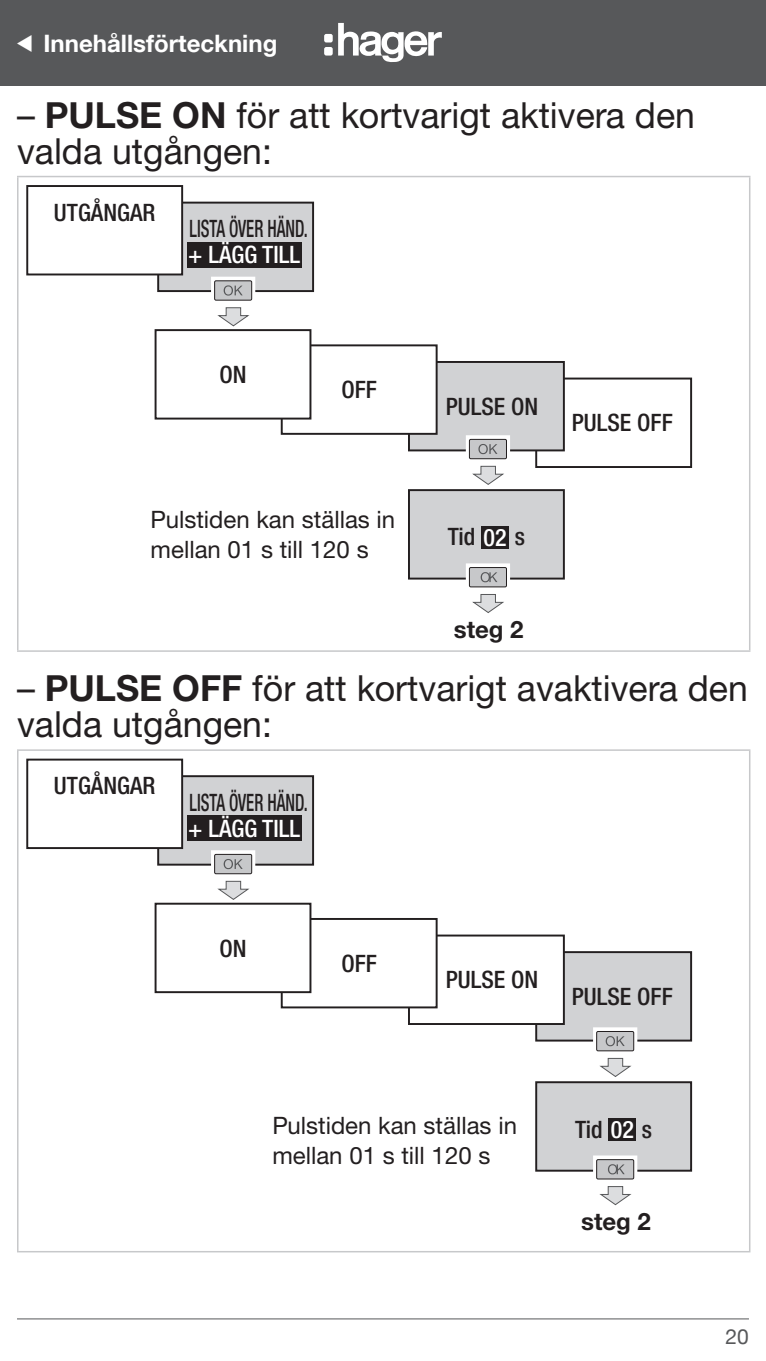
<style>
.page{position:relative;width:766px;height:1361px;background:#fff}
.page>*{position:absolute;margin:0;border:0;box-sizing:border-box;transform-origin:0 0}
.t1{font:36px/36px "Helvetica Neue LTW1 G";color:#231f20}
.t2{font:24px/30px "Helvetica Neue LTW1 G";color:#231f20}
.t3{font:500 condensed 24px "Helvetica Neue LT Com";color:#231f20}
.t4{font:500 condensed 24px "Helvetica Neue LT Com";color:#231f20;scale:.7 1}
.t5{font:700 24px "Helvetica Neue LT Com";color:#fff}
.t6{font:500 condensed 24px "Helvetica Neue LT Com";color:#fff}
.t7{font:700 24px "Helvetica Neue LTW1 G";color:#231f20}
.t8{font:21px "Helvetica Neue LT Com";color:#57585a}
.s1{font-weight:700}
.s2{color:#fff}
</style>
<div class="page">
<hr style="left:17px;top:1318px;width:731px;height:1px;background:#57585a">
<div style="left:0;top:0;width:765px;height:85px;background:#57585a"></div>
<svg style="left:324px;top:23px;width:117px;height:39px"></svg>
<hr style="left:17px;top:176px;width:733px;height:1px;background:#c7c8ca">
<hr style="left:17px;top:177px;width:2px;height:473px;background:#c7c8ca">
<hr style="left:748px;top:177px;width:2px;height:473px;background:#c7c8ca">
<hr style="left:17px;top:650px;width:733px;height:2px;background:#c7c8ca">
<div style="left:535px;top:377px;width:157px;height:91px;border:2px solid #231f20"></div>
<div style="left:409px;top:362px;width:154px;height:88px;background:#d1d2d4"></div>
<div style="left:408px;top:361px;width:156px;height:90px;border:2px solid #231f20"></div>
<div style="left:409px;top:490px;width:154px;height:88px;background:#d1d2d4"></div>
<div style="left:481px;top:526px;width:28px;height:22px;background:#231f20"></div>
<div style="left:408px;top:489px;width:156px;height:90px;border:2px solid #231f20"></div>
<div style="left:158px;top:203px;width:155px;height:88px;background:#d1d2d4"></div>
<div style="left:187px;top:242px;width:114px;height:25px;background:#231f20"></div>
<div style="left:157px;top:202px;width:157px;height:90px;border:2px solid #231f20"></div>
<div style="left:27px;top:186px;width:155px;height:88px;background:#fff"></div>
<div style="left:26px;top:185px;width:157px;height:90px;border:2px solid #231f20"></div>
<svg style="left:211px;top:277px;width:44px;height:50px"></svg>
<div style="left:282px;top:345px;width:154px;height:89px;background:#fff"></div>
<div style="left:281px;top:344px;width:156px;height:91px;border:2px solid #231f20"></div>
<div style="left:155px;top:330px;width:155px;height:88px;background:#fff"></div>
<div style="left:154px;top:329px;width:157px;height:90px;border:2px solid #231f20"></div>
<svg style="left:465px;top:435px;width:45px;height:50px"></svg>
<svg style="left:465px;top:563px;width:45px;height:50px"></svg>
<hr style="left:17px;top:749px;width:733px;height:2px;background:#c7c8ca">
<hr style="left:17px;top:751px;width:2px;height:500px;background:#c7c8ca">
<hr style="left:748px;top:751px;width:2px;height:500px;background:#c7c8ca">
<hr style="left:17px;top:1251px;width:733px;height:1px;background:#c7c8ca">
<div style="left:536px;top:952px;width:155px;height:88px;background:#d1d2d4"></div>
<div style="left:535px;top:951px;width:157px;height:90px;border:2px solid #231f20"></div>
<div style="left:409px;top:935px;width:154px;height:89px;background:#fff"></div>
<div style="left:408px;top:934px;width:156px;height:91px;border:2px solid #231f20"></div>
<div style="left:536px;top:1082px;width:155px;height:88px;background:#d1d2d4"></div>
<div style="left:608px;top:1118px;width:28px;height:22px;background:#231f20"></div>
<div style="left:535px;top:1081px;width:157px;height:90px;border:2px solid #231f20"></div>
<div style="left:158px;top:776px;width:155px;height:88px;background:#d1d2d4"></div>
<div style="left:187px;top:815px;width:114px;height:26px;background:#231f20"></div>
<div style="left:157px;top:775px;width:157px;height:90px;border:2px solid #231f20"></div>
<div style="left:27px;top:759px;width:155px;height:89px;background:#fff"></div>
<div style="left:26px;top:758px;width:157px;height:91px;border:2px solid #231f20"></div>
<svg style="left:211px;top:850px;width:44px;height:50px"></svg>
<div style="left:282px;top:919px;width:154px;height:88px;background:#fff"></div>
<div style="left:281px;top:918px;width:156px;height:90px;border:2px solid #231f20"></div>
<div style="left:155px;top:903px;width:155px;height:89px;background:#fff"></div>
<div style="left:154px;top:902px;width:157px;height:91px;border:2px solid #231f20"></div>
<svg style="left:593px;top:1027px;width:44px;height:50px"></svg>
<svg style="left:593px;top:1155px;width:44px;height:51px"></svg>
<p class="t5" style="left:44px;top:28px;width:235px">Innehållsförteckning</p>
<p class="t1" style="left:17px;top:97px;width:679px">– <span class="s1">PULSE ON</span> för att kortvarigt aktivera den valda utgången:</p>
<p class="t3" style="left:54px;top:198px;width:103px">UTGÅNGAR</p>
<p class="t4" style="left:189px;top:214px;width:170px">LISTA ÖVER HÄND.</p>
<p class="t6" style="left:188px;top:240px;width:113px">+ LÄGG TILL</p>
<p class="t3" style="left:219px;top:360px;width:29px">ON</p>
<p class="t3" style="left:341px;top:375px;width:37px">OFF</p>
<p class="t2" style="left:151px;top:504px;width:246px">Pulstiden kan ställas in mellan 01 s till 120 s</p>
<p class="t3" style="left:446px;top:392px;width:94px">PULSE ON</p>
<p class="t3" style="left:571px;top:408px;width:102px">PULSE OFF</p>
<p class="t3" style="left:448px;top:522px;width:78px">Tid <span class="s2">02</span> s</p>
<p class="t7" style="left:454px;top:614px;width:71px">steg 2</p>
<p class="t1" style="left:17px;top:670px;width:732px">– <span class="s1">PULSE OFF</span> för att kortvarigt avaktivera den valda utgången:</p>
<p class="t3" style="left:54px;top:771px;width:103px">UTGÅNGAR</p>
<p class="t4" style="left:189px;top:788px;width:170px">LISTA ÖVER HÄND.</p>
<p class="t6" style="left:188px;top:814px;width:113px">+ LÄGG TILL</p>
<p class="t3" style="left:219px;top:933px;width:29px">ON</p>
<p class="t3" style="left:341px;top:949px;width:37px">OFF</p>
<p class="t3" style="left:446px;top:965px;width:94px">PULSE ON</p>
<p class="t3" style="left:571px;top:982px;width:102px">PULSE OFF</p>
<p class="t2" style="left:272px;top:1110px;width:246px">Pulstiden kan ställas in mellan 01 s till 120 s</p>
<p class="t3" style="left:575px;top:1114px;width:78px">Tid <span class="s2">02</span> s</p>
<p class="t7" style="left:581px;top:1206px;width:71px">steg 2</p>
<p class="t8" style="left:725px;top:1323px;width:25px">20</p>
</div>
